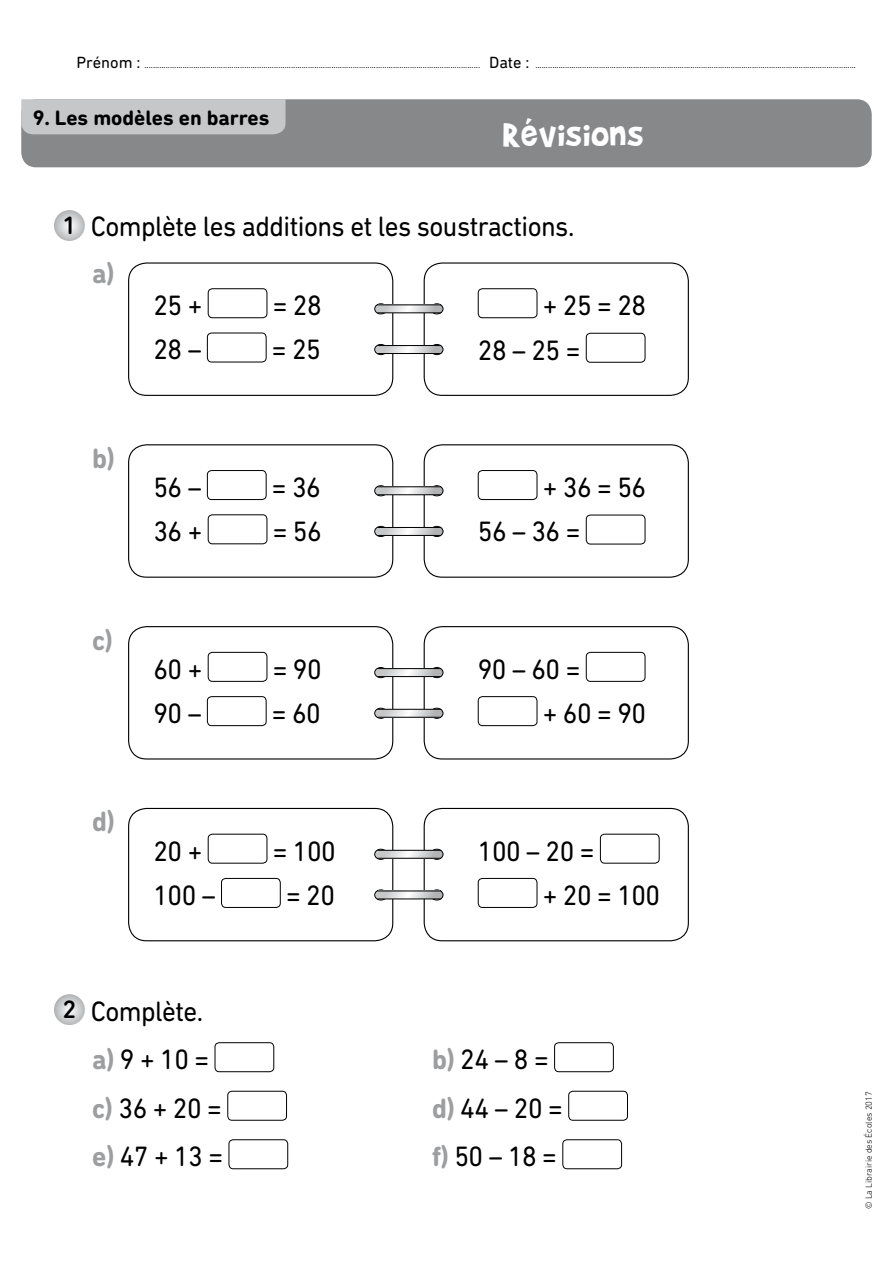
<style>
.page{position:relative;width:893px;height:1263px;background:#fff}
.page>*{position:absolute;margin:0;border:0;box-sizing:border-box;transform-origin:0 0}
.t1{font:37.5px "Brady Bunch Remastered";letter-spacing:.04em;color:#fff}
.t2{font:28.5px/44.5px "DIN Next Rounded LT Pro";letter-spacing:-.02em;color:#000;scale:.95 1}
.t3{font:700 28.5px "DIN Next Rounded LT Pro";color:#9c9e9f;scale:.95 1}
.t4{font:700 21.3px "DIN Next Rounded LT Pro";color:#000}
.t5{font:9px "DIN Next Rounded LT Pro";color:#000}
.t6{font:300 9px "DIN Next Rounded LT Pro";color:#000}
.s1{font-size:16.5px}
.s2{font-weight:500;font-size:25.5px}
.s3{font-weight:700;color:#9c9e9f}
</style>
<div class="page">
<div style="left:21px;top:99px;width:851px;height:68px;background:#87888a;border-radius:15px"></div>
<div style="left:128px;top:262px;width:265px;height:134px;border:1px solid #000;border-radius:18px"></div>
<div style="left:128px;top:444px;width:265px;height:134px;border:1px solid #000;border-radius:18px"></div>
<div style="left:128px;top:626px;width:265px;height:133px;border:1px solid #000;border-radius:18px"></div>
<div style="left:128px;top:808px;width:265px;height:133px;border:1px solid #000;border-radius:18px"></div>
<div style="left:424px;top:262px;width:265px;height:134px;border:1px solid #000;border-radius:18px"></div>
<div style="left:424px;top:444px;width:265px;height:134px;border:1px solid #000;border-radius:18px"></div>
<div style="left:424px;top:626px;width:265px;height:133px;border:1px solid #000;border-radius:18px"></div>
<div style="left:424px;top:808px;width:265px;height:133px;border:1px solid #000;border-radius:18px"></div>
<div style="left:21px;top:99px;width:264px;height:35px;background:#c6c7c8"></div>
<svg style="left:54px;top:210px;width:31px;height:31px"></svg>
<svg style="left:54px;top:994px;width:31px;height:31px"></svg>
<div style="left:215px;top:1042px;width:59px;height:30px;border:1px solid #000;border-radius:4px"></div>
<div style="left:554px;top:1042px;width:60px;height:30px;border:1px solid #000;border-radius:4px"></div>
<div style="left:227px;top:1091px;width:60px;height:29px;border:1px solid #000;border-radius:4px"></div>
<div style="left:568px;top:1091px;width:60px;height:29px;border:1px solid #000;border-radius:4px"></div>
<div style="left:229px;top:1139px;width:59px;height:30px;border:1px solid #000;border-radius:4px"></div>
<div style="left:562px;top:1139px;width:60px;height:30px;border:1px solid #000;border-radius:4px"></div>
<div style="left:208px;top:288px;width:59px;height:30px;border:1px solid #000;border-radius:4px"></div>
<div style="left:207px;top:333px;width:60px;height:29px;border:1px solid #000;border-radius:4px"></div>
<div style="left:207px;top:470px;width:60px;height:30px;border:1px solid #000;border-radius:4px"></div>
<div style="left:208px;top:514px;width:59px;height:30px;border:1px solid #000;border-radius:4px"></div>
<div style="left:208px;top:652px;width:59px;height:30px;border:1px solid #000;border-radius:4px"></div>
<div style="left:207px;top:696px;width:60px;height:30px;border:1px solid #000;border-radius:4px"></div>
<div style="left:208px;top:834px;width:59px;height:29px;border:1px solid #000;border-radius:4px"></div>
<div style="left:221px;top:878px;width:60px;height:30px;border:1px solid #000;border-radius:4px"></div>
<div style="left:478px;top:288px;width:59px;height:30px;border:1px solid #000;border-radius:4px"></div>
<div style="left:586px;top:333px;width:59px;height:30px;border:1px solid #000;border-radius:4px"></div>
<div style="left:478px;top:470px;width:59px;height:30px;border:1px solid #000;border-radius:4px"></div>
<div style="left:586px;top:515px;width:59px;height:29px;border:1px solid #000;border-radius:4px"></div>
<div style="left:586px;top:652px;width:59px;height:30px;border:1px solid #000;border-radius:4px"></div>
<div style="left:478px;top:696px;width:59px;height:30px;border:1px solid #000;border-radius:4px"></div>
<div style="left:600px;top:834px;width:60px;height:29px;border:1px solid #000;border-radius:4px"></div>
<div style="left:478px;top:878px;width:59px;height:30px;border:1px solid #000;border-radius:4px"></div>
<svg style="left:374px;top:303px;width:70px;height:12px"></svg>
<svg style="left:378px;top:305px;width:62px;height:7px"></svg>
<hr style="left:377px;top:304px;width:64px;height:1px;background:#000">
<hr style="left:377px;top:312px;width:64px;height:1px;background:#000">
<svg style="left:374px;top:344px;width:70px;height:11px"></svg>
<svg style="left:378px;top:346px;width:62px;height:7px"></svg>
<hr style="left:377px;top:345px;width:64px;height:1px;background:#000">
<hr style="left:377px;top:353px;width:64px;height:1px;background:#000">
<svg style="left:374px;top:667px;width:70px;height:11px"></svg>
<svg style="left:378px;top:669px;width:62px;height:7px"></svg>
<hr style="left:377px;top:668px;width:64px;height:1px;background:#000">
<hr style="left:377px;top:676px;width:64px;height:1px;background:#000">
<svg style="left:374px;top:707px;width:70px;height:12px"></svg>
<svg style="left:378px;top:710px;width:62px;height:7px"></svg>
<hr style="left:377px;top:709px;width:64px;height:1px;background:#000">
<hr style="left:377px;top:717px;width:64px;height:1px;background:#000">
<svg style="left:374px;top:485px;width:70px;height:12px"></svg>
<svg style="left:378px;top:487px;width:62px;height:7px"></svg>
<hr style="left:377px;top:486px;width:64px;height:1px;background:#000">
<hr style="left:377px;top:494px;width:64px;height:1px;background:#000">
<svg style="left:374px;top:526px;width:70px;height:11px"></svg>
<svg style="left:378px;top:528px;width:62px;height:7px"></svg>
<hr style="left:377px;top:527px;width:64px;height:1px;background:#000">
<hr style="left:377px;top:535px;width:64px;height:1px;background:#000">
<svg style="left:374px;top:848px;width:70px;height:12px"></svg>
<svg style="left:378px;top:851px;width:62px;height:7px"></svg>
<hr style="left:377px;top:850px;width:64px;height:1px;background:#000">
<hr style="left:377px;top:858px;width:64px;height:1px;background:#000">
<svg style="left:374px;top:889px;width:70px;height:12px"></svg>
<svg style="left:378px;top:891px;width:62px;height:7px"></svg>
<hr style="left:377px;top:890px;width:64px;height:1px;background:#000">
<hr style="left:377px;top:898px;width:64px;height:1px;background:#000">
<p class="t5" style="left:77px;top:59px;width:781px"><span class="s1">Prénom :</span> .............................................................................................................................................................. <span class="s1">Date :</span> .......................................................................................................................................................</p>
<h3 class="t4" style="left:33px;top:105px;width:238px">9. Les modèles en barres</h3>
<h1 class="t1" style="left:504px;top:115px;width:141px">Révisions</h1>
<h2 class="t2" style="left:92px;top:203px;width:509px;line-height:47px;text-indent:-30px"><span class="s2">1</span> Complète les additions et les soustractions. <span class="s3">a)</span></h2>
<h2 class="t3" style="left:92px;top:441px;width:25px">b)</h2>
<h2 class="t3" style="left:92px;top:623px;width:23px">c)</h2>
<h2 class="t3" style="left:92px;top:805px;width:25px">d)</h2>
<h2 class="t2" style="left:153px;top:283px;width:53px">25 +</h2>
<h2 class="t2" style="left:273px;top:283px;width:53px">= 28</h2>
<h2 class="t2" style="left:153px;top:327px;width:52px">28 –</h2>
<h2 class="t2" style="left:272px;top:327px;width:53px">= 25</h2>
<h2 class="t2" style="left:153px;top:465px;width:52px">56 –</h2>
<h2 class="t2" style="left:272px;top:465px;width:53px">= 36</h2>
<h2 class="t2" style="left:153px;top:509px;width:53px">36 +</h2>
<h2 class="t2" style="left:273px;top:509px;width:53px">= 56</h2>
<h2 class="t2" style="left:153px;top:646px;width:53px">60 +</h2>
<h2 class="t2" style="left:273px;top:646px;width:53px">= 90</h2>
<h2 class="t2" style="left:153px;top:691px;width:52px">90 –</h2>
<h2 class="t2" style="left:272px;top:691px;width:53px">= 60</h2>
<h2 class="t2" style="left:153px;top:828px;width:53px">20 +</h2>
<h2 class="t2" style="left:273px;top:828px;width:68px">= 100</h2>
<h2 class="t2" style="left:153px;top:872px;width:67px">100 –</h2>
<h2 class="t2" style="left:286px;top:872px;width:53px">= 20</h2>
<h2 class="t2" style="left:478px;top:283px;width:179px;text-indent:65px">+ 25 = 28<br>28 – 25 =</h2>
<h2 class="t2" style="left:478px;top:465px;width:179px;text-indent:65px">+ 36 = 56<br>56 – 36 =</h2>
<h2 class="t2" style="left:543px;top:647px;width:110px;text-indent:-65px">90 – 60 =<br>+ 60 = 90</h2>
<h2 class="t2" style="left:543px;top:828px;width:125px;text-indent:-65px">100 – 20 =<br>+ 20 = 100</h2>
<h2 class="t2" style="left:62px;top:986px;width:156px;line-height:48.4px;text-align:right"><span class="s2">2</span> Complète. <span class="s3">a)</span> 9 + 10 =</h2>
<h2 class="t2" style="left:432px;top:1037px;width:124px"><span class="s3">b)</span> 24 – 8 =</h2>
<h2 class="t2" style="left:92px;top:1085px;width:138px"><span class="s3">c)</span> 36 + 20 =</h2>
<h2 class="t2" style="left:432px;top:1085px;width:139px"><span class="s3">d)</span> 44 – 20 =</h2>
<h2 class="t2" style="left:92px;top:1134px;width:139px"><span class="s3">e)</span> 47 + 13 =</h2>
<h2 class="t2" style="left:432px;top:1134px;width:133px"><span class="s3">f)</span> 50 – 18 =</h2>
<p class="t6" style="left:863px;top:1209px;width:119px;rotate:-90deg">© La Librairie des Écoles 2017</p>
</div>
